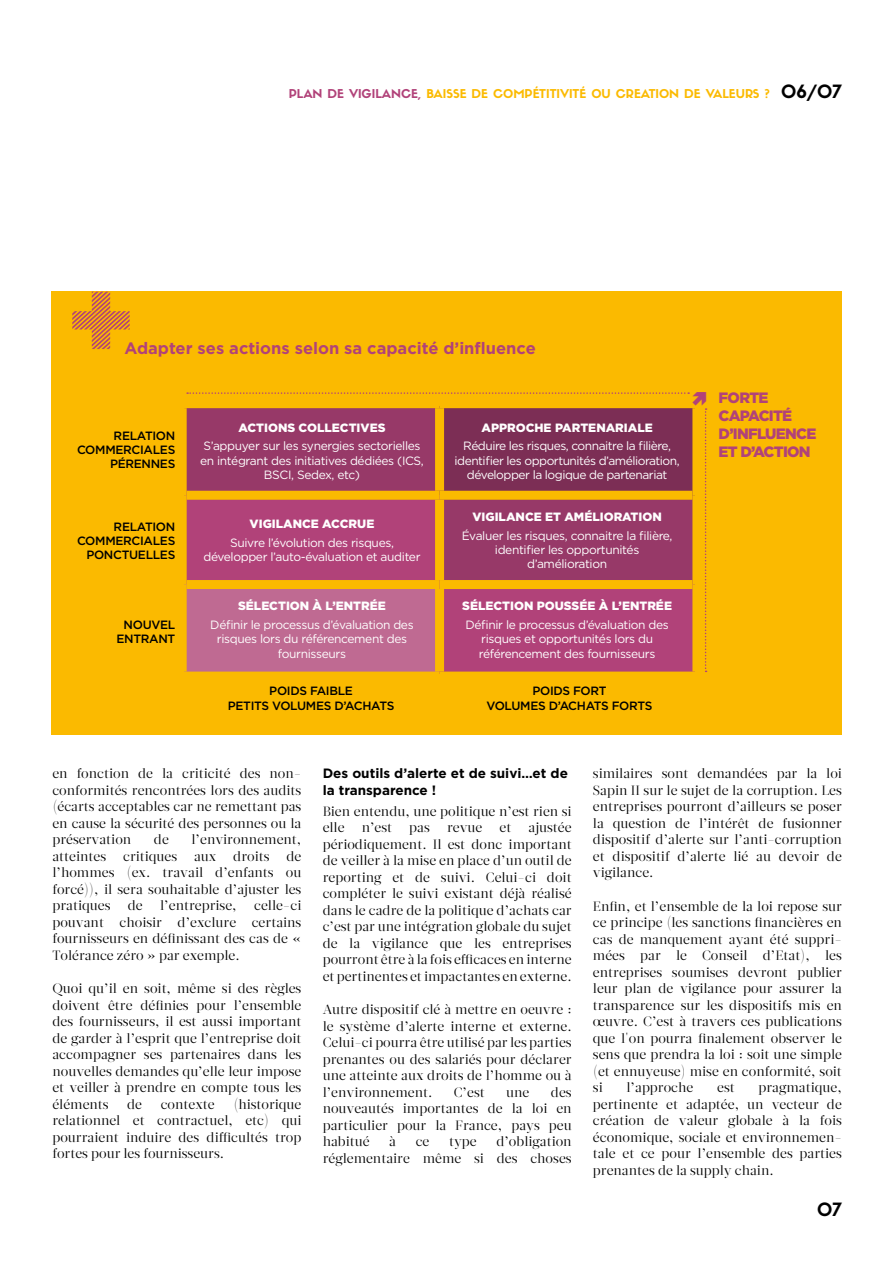
<style>
.page{position:relative;width:893px;height:1263px;background:#fff}
.page>*{position:absolute;margin:0;border:0;box-sizing:border-box;transform-origin:0 0}
.t1{font:18px "Sifonn Pro";color:#000}
.t2{font:700 16.5px "Gotham";color:#b14279}
.t3{font:900 15px/18px "Gotham";letter-spacing:-.05em;color:#b14279}
.t4{font:13.5px/16.5px "Glosa Display";color:#000;text-align:justify}
.t5{font:700 13.5px/16.5px "Gotham";color:#000}
.t6{font:12px/14.4px "Gotham";letter-spacing:-.03em;color:#fff;text-align:center}
.t7{font:500 12px/14.4px "Gotham";letter-spacing:-.025em;color:#000;text-align:center}
.t8{font:900 12px "Gotham";color:#fff}
.t9{font:12px "Sifonn Pro";color:#fbba00}
.s1{color:#b14279}
.s2{font-size:18px;color:#000}
</style>
<div class="page">
<div style="left:51px;top:292px;width:791px;height:443px;background:#fbba00"></div>
<svg style="left:72px;top:292px;width:58px;height:57px"></svg>
<svg style="left:187px;top:392px;width:520px;height:280px"></svg>
<p class="t9" style="left:289px;top:86px;width:555px"><span class="s1">PLAN DE VIGILANCE,</span> BAISSE DE COMPÉTITIVITÉ OU CREATION DE VALEURS ? <span class="s2">06/07</span></p>
<p class="t2" style="left:124px;top:337px;width:413px">Adapter ses actions selon sa capacité d’influence</p>
<p class="t7" style="left:77px;top:428px;width:100px;text-align:right">RELATION<br>COMMERCIALES<br>PÉRENNES</p>
<p class="t7" style="left:77px;top:519px;width:100px;text-align:right">RELATION<br>COMMERCIALES<br>PONCTUELLES</p>
<p class="t7" style="left:116px;top:617px;width:60px">NOUVEL<br>ENTRANT</p>
<p class="t8" style="left:238px;top:419px;width:148px">ACTIONS COLLECTIVES</p>
<p class="t6" style="left:200px;top:439px;width:225px">S’appuyer sur les synergies sectorielles en intégrant des initiatives dédiées (ICS,<br>BSCI, Sedex, etc)</p>
<p class="t8" style="left:250px;top:516px;width:126px">VIGILANCE ACCRUE</p>
<p class="t6" style="left:203px;top:535px;width:219px">Suivre l’évolution des risques, développer l’auto-évaluation et auditer</p>
<p class="t8" style="left:238px;top:598px;width:149px">SÉLECTION À L’ENTRÉE</p>
<p class="t6" style="left:210px;top:617px;width:205px">Définir le processus d’évaluation des risques lors du référencement des fournisseurs</p>
<p class="t8" style="left:481px;top:419px;width:173px">APPROCHE PARTENARIALE</p>
<p class="t6" style="left:455px;top:439px;width:227px">Réduire les risques, connaitre la filière, identifier les opportunités d’amélioration, développer la logique de partenariat</p>
<p class="t8" style="left:472px;top:508px;width:191px">VIGILANCE ET AMÉLIORATION</p>
<p class="t6" style="left:462px;top:528px;width:212px">Évaluer les risques, connaitre la filière, identifier les opportunités d’amélioration</p>
<p class="t8" style="left:462px;top:598px;width:211px">SÉLECTION POUSSÉE À L’ENTRÉE</p>
<p class="t6" style="left:465px;top:617px;width:205px">Définir le processus d’évaluation des risques et opportunités lors du référencement des fournisseurs</p>
<p class="t7" style="left:228px;top:684px;width:168px">POIDS FAIBLE<br>PETITS VOLUMES D’ACHATS</p>
<p class="t7" style="left:487px;top:684px;width:167px">POIDS FORT<br>VOLUMES D’ACHATS FORTS</p>
<p class="t3" style="left:719px;top:389px;width:99px">FORTE<br>CAPACITÉ<br>D’INFLUENCE<br>ET D’ACTION</p>
<p class="t4" style="left:52px;top:765px;width:250px">en fonction de la criticité des non&shy;conformités rencontrées lors des audits (écarts acceptables car ne remettant pas en cause la sécurité des personnes ou la préservation</p>
<p class="t4" style="left:52px;top:831px;width:250px;text-indent:139px">l’environnement, atteintes critiques aux droits de l’hommes (ex. travail d’enfants ou forcé)), il sera souhaitable d’ajuster les pratiques</p>
<p class="t4" style="left:154px;top:831px;width:16px">de</p>
<p class="t4" style="left:52px;top:897px;width:250px;text-indent:202px">celle-ci pouvant choisir d’exclure certains fournisseurs en définissant des cas de « Tolérance zéro » par exemple.</p>
<p class="t4" style="left:52px;top:980px;width:250px">Quoi qu’il en soit, même si des règles doivent être définies pour l’ensemble des fournisseurs, il est aussi important de garder à l’esprit que l’entreprise doit accompagner ses partenaires dans les nouvelles demandes qu’elle leur impose et veiller à prendre en compte tous les éléments</p>
<p class="t4" style="left:128px;top:897px;width:16px">de</p>
<p class="t4" style="left:160px;top:897px;width:78px">l’entreprise,</p>
<p class="t4" style="left:52px;top:1096px;width:250px;text-indent:181px">(historique relationnel et contractuel, etc) qui pourraient induire des difficultés trop fortes pour les fournisseurs.</p>
<p class="t4" style="left:127px;top:1096px;width:16px">de</p>
<p class="t4" style="left:161px;top:1096px;width:56px">contexte</p>
<p class="t5" style="left:323px;top:765px;width:247px">Des outils d’alerte et de suivi…et de la transparence !</p>
<p class="t4" style="left:323px;top:803px;width:250px">Bien entendu, une politique n’est rien si elle</p>
<p class="t4" style="left:323px;top:819px;width:250px;text-indent:206px">ajustée périodiquement. Il est donc important de veiller à la mise en place d’un outil de reporting et de suivi. Celui-ci doit compléter le suivi existant déjà réalisé dans le cadre de la politique d’achats car c’est par une intégration globale du sujet de la vigilance que les entreprises pourront être à la fois efficaces en interne et pertinentes et impactantes en externe.</p>
<p class="t4" style="left:323px;top:1001px;width:250px">Autre dispositif clé à mettre en oeuvre : le système d’alerte interne et externe.<br>Celui-ci pourra être utilisé par les parties prenantes ou des salariés pour déclarer une atteinte aux droits de l’homme ou à l’environnement.</p>
<p class="t4" style="left:362px;top:819px;width:32px">n’est</p>
<p class="t4" style="left:409px;top:819px;width:22px">pas</p>
<p class="t4" style="left:447px;top:819px;width:37px">revue</p>
<p class="t4" style="left:500px;top:819px;width:13px">et</p>
<p class="t4" style="left:323px;top:1084px;width:250px;text-indent:228px">des nouveautés importantes de la loi en particulier pour la France, pays peu habitué</p>
<p class="t4" style="left:454px;top:1084px;width:32px">C’est</p>
<p class="t4" style="left:506px;top:1084px;width:25px">une</p>
<p class="t4" style="left:323px;top:1133px;width:250px;text-align:right">d’obligation<br>réglementaire même si des choses</p>
<p class="t4" style="left:389px;top:1133px;width:8px">à</p>
<p class="t4" style="left:416px;top:1133px;width:15px">ce</p>
<p class="t4" style="left:449px;top:1133px;width:29px">type</p>
<p class="t4" style="left:593px;top:765px;width:250px">similaires sont demandées par la loi Sapin II sur le sujet de la corruption. Les entreprises pourront d’ailleurs se poser la question de l’intérêt de fusionner dispositif d’alerte sur l’anti-corruption et dispositif d’alerte lié au devoir de vigilance.</p>
<p class="t4" style="left:593px;top:898px;width:250px;text-align:left">Enfin, et l’ensemble de la loi repose sur ce principe (les sanctions financières en cas de manquement ayant été suppri&shy;mées par le Conseil d’Etat), les entreprises soumises devront publier leur plan de vigilance pour assurer la transparence sur les dispositifs mis en œuvre. C’est à travers ces publications que l'on pourra finalement observer le sens que prendra la loi : soit une simple (et ennuyeuse) mise en conformité, soit si</p>
<p class="t4" style="left:627px;top:1079px;width:68px">l’approche</p>
<p class="t4" style="left:717px;top:1079px;width:19px">est</p>
<p class="t4" style="left:593px;top:1079px;width:250px;text-align:left;text-indent:166px">pragmatique, pertinente et adaptée, un vecteur de création de valeur globale à la fois économique, sociale et environnemen&shy;tale et ce pour l’ensemble des parties prenantes de la supply chain.</p>
<h1 class="t1" style="left:817px;top:1197px;width:26px">07</h1>
</div>
